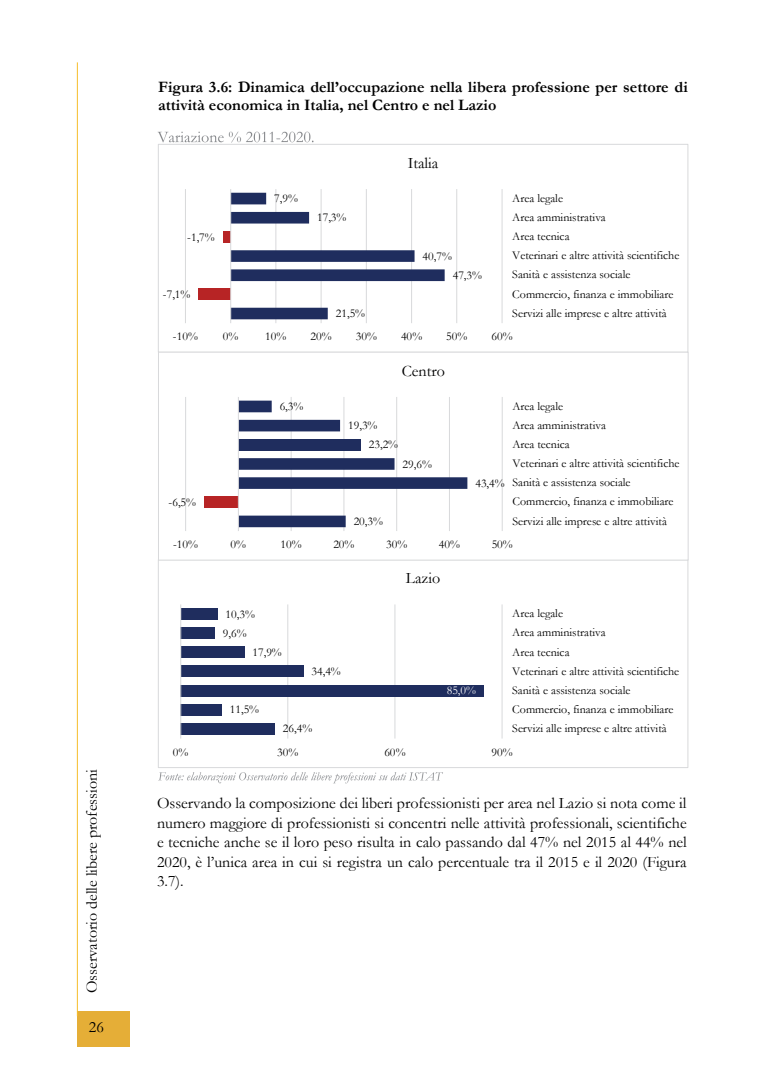
<style>
.page{position:relative;width:780px;height:1088px;background:#fff}
.page>*{position:absolute;margin:0;border:0;box-sizing:border-box;transform-origin:0 0}
.t1{font:16px/19.4px "Garamond";color:#000;text-align:justify}
.t2{font:700 16px/18px "Garamond";color:#000}
.t3{font:12px "Garamond";color:#000}
.t4{font:12px "Garamond";color:#fff}
</style>
<div class="page">
<div style="left:77px;top:1011px;width:53px;height:35px;background:#e5ae37"></div>
<hr style="left:77px;top:62px;width:1px;height:954px;background:#f6bd2b">
<img style="left:158px;top:131px;width:156px;height:12px">
<img style="left:158px;top:766px;width:531px;height:18px">
<hr style="left:287px;top:604px;width:1px;height:135px;background:#d8d9db">
<hr style="left:394px;top:604px;width:1px;height:135px;background:#d8d9db">
<hr style="left:501px;top:604px;width:1px;height:135px;background:#d8d9db">
<div style="left:181px;top:723px;width:94px;height:12px;background:#1f2d5e"></div>
<div style="left:181px;top:704px;width:41px;height:12px;background:#1f2d5e"></div>
<div style="left:181px;top:685px;width:303px;height:11px;background:#1f2d5e"></div>
<div style="left:181px;top:646px;width:63px;height:12px;background:#1f2d5e"></div>
<div style="left:181px;top:627px;width:34px;height:12px;background:#1f2d5e"></div>
<div style="left:181px;top:608px;width:37px;height:12px;background:#1f2d5e"></div>
<div style="left:181px;top:666px;width:122px;height:11px;background:#1f2d5e"></div>
<hr style="left:180px;top:604px;width:1px;height:135px;background:#d8d9db">
<hr style="left:185px;top:189px;width:1px;height:134px;background:#d8d9db">
<hr style="left:275px;top:189px;width:1px;height:134px;background:#d8d9db">
<hr style="left:320px;top:189px;width:1px;height:134px;background:#d8d9db">
<hr style="left:366px;top:189px;width:1px;height:134px;background:#d8d9db">
<hr style="left:411px;top:189px;width:1px;height:134px;background:#d8d9db">
<hr style="left:456px;top:189px;width:1px;height:134px;background:#d8d9db">
<hr style="left:501px;top:189px;width:1px;height:134px;background:#d8d9db">
<div style="left:198px;top:289px;width:33px;height:11px;background:#b72425"></div>
<div style="left:223px;top:231px;width:8px;height:12px;background:#b72425"></div>
<svg style="left:231px;top:193px;width:213px;height:126px"></svg>
<hr style="left:230px;top:189px;width:1px;height:134px;background:#d8d9db">
<div style="left:158px;top:144px;width:530px;height:209px;border:1px solid #d8d9db"></div>
<hr style="left:185px;top:397px;width:1px;height:134px;background:#d8d9db">
<hr style="left:290px;top:397px;width:1px;height:134px;background:#d8d9db">
<hr style="left:343px;top:397px;width:1px;height:134px;background:#d8d9db">
<hr style="left:396px;top:397px;width:1px;height:134px;background:#d8d9db">
<hr style="left:449px;top:397px;width:1px;height:134px;background:#d8d9db">
<hr style="left:501px;top:397px;width:1px;height:134px;background:#d8d9db">
<div style="left:204px;top:496px;width:34px;height:12px;background:#b72425"></div>
<svg style="left:239px;top:401px;width:228px;height:126px"></svg>
<hr style="left:238px;top:397px;width:1px;height:134px;background:#d8d9db">
<div style="left:158px;top:352px;width:530px;height:209px;border:1px solid #d8d9db"></div>
<h1 class="t1" style="left:82px;top:993px;width:225px;rotate:-90deg">Osservatorio delle libere professioni</h1>
<h1 class="t1" style="left:89px;top:1016px;width:16px">26</h1>
<h1 class="t2" style="left:158px;top:78px;width:531px">Figura 3.6: Dinamica dell’occupazione nella libera professione per settore di attività economica in Italia, nel Centro e nel Lazio</h1>
<p class="t3" style="left:187px;top:229px;width:29px">-1,7%</p>
<p class="t3" style="left:163px;top:286px;width:29px">-7,1%</p>
<p class="t3" style="left:274px;top:190px;width:25px">7,9%</p>
<p class="t3" style="left:317px;top:209px;width:31px">17,3%</p>
<p class="t3" style="left:336px;top:305px;width:31px">21,5%</p>
<h1 class="t1" style="left:407px;top:153px;width:32px">Italia</h1>
<p class="t3" style="left:422px;top:248px;width:31px">40,7%</p>
<p class="t3" style="left:452px;top:267px;width:31px">47,3%</p>
<p class="t3" style="left:512px;top:190px;width:52px">Area legale</p>
<p class="t3" style="left:512px;top:209px;width:95px">Area amministrativa</p>
<p class="t3" style="left:512px;top:228px;width:59px">Area tecnica</p>
<p class="t3" style="left:512px;top:247px;width:168px">Veterinari e altre attività scientifiche</p>
<p class="t3" style="left:512px;top:267px;width:120px">Sanità e assistenza sociale</p>
<p class="t3" style="left:512px;top:286px;width:163px">Commercio, finanza e immobiliare</p>
<p class="t3" style="left:512px;top:305px;width:156px">Servizi alle imprese e altre attività</p>
<p class="t3" style="left:173px;top:329px;width:26px">-10%</p>
<p class="t3" style="left:223px;top:329px;width:17px">0%</p>
<p class="t3" style="left:265px;top:329px;width:23px">10%</p>
<p class="t3" style="left:310px;top:329px;width:23px">20%</p>
<p class="t3" style="left:356px;top:329px;width:23px">30%</p>
<p class="t3" style="left:401px;top:329px;width:23px">40%</p>
<p class="t3" style="left:446px;top:329px;width:23px">50%</p>
<p class="t3" style="left:491px;top:329px;width:23px">60%</p>
<p class="t3" style="left:169px;top:494px;width:29px">-6,5%</p>
<p class="t3" style="left:280px;top:398px;width:25px">6,3%</p>
<h1 class="t1" style="left:401px;top:361px;width:45px">Centro</h1>
<p class="t3" style="left:512px;top:398px;width:52px">Area legale</p>
<p class="t3" style="left:348px;top:417px;width:31px">19,3%</p>
<p class="t3" style="left:512px;top:417px;width:95px">Area amministrativa</p>
<p class="t3" style="left:369px;top:437px;width:31px">23,2%</p>
<p class="t3" style="left:512px;top:436px;width:59px">Area tecnica</p>
<p class="t3" style="left:402px;top:456px;width:31px">29,6%</p>
<p class="t3" style="left:512px;top:455px;width:168px">Veterinari e altre attività scientifiche</p>
<p class="t3" style="left:475px;top:475px;width:31px">43,4%</p>
<p class="t3" style="left:512px;top:474px;width:120px">Sanità e assistenza sociale</p>
<p class="t3" style="left:512px;top:494px;width:163px">Commercio, finanza e immobiliare</p>
<p class="t3" style="left:353px;top:513px;width:31px">20,3%</p>
<p class="t3" style="left:512px;top:513px;width:156px">Servizi alle imprese e altre attività</p>
<p class="t3" style="left:173px;top:536px;width:26px">-10%</p>
<p class="t3" style="left:230px;top:536px;width:17px">0%</p>
<p class="t3" style="left:280px;top:536px;width:23px">10%</p>
<p class="t3" style="left:333px;top:536px;width:23px">20%</p>
<p class="t3" style="left:386px;top:536px;width:23px">30%</p>
<p class="t3" style="left:439px;top:536px;width:23px">40%</p>
<p class="t3" style="left:491px;top:536px;width:23px">50%</p>
<h1 class="t1" style="left:406px;top:568px;width:36px">Lazio</h1>
<p class="t3" style="left:225px;top:606px;width:31px">10,3%</p>
<p class="t3" style="left:512px;top:605px;width:52px">Area legale</p>
<p class="t3" style="left:223px;top:625px;width:25px">9,6%</p>
<p class="t3" style="left:512px;top:624px;width:95px">Area amministrativa</p>
<p class="t3" style="left:252px;top:644px;width:31px">17,9%</p>
<p class="t3" style="left:512px;top:644px;width:59px">Area tecnica</p>
<p class="t3" style="left:311px;top:663px;width:31px">34,4%</p>
<p class="t3" style="left:512px;top:663px;width:168px">Veterinari e altre attività scientifiche</p>
<p class="t4" style="left:446px;top:682px;width:31px">85,0%</p>
<p class="t3" style="left:512px;top:682px;width:120px">Sanità e assistenza sociale</p>
<p class="t3" style="left:230px;top:701px;width:31px">11,5%</p>
<p class="t3" style="left:512px;top:701px;width:163px">Commercio, finanza e immobiliare</p>
<p class="t3" style="left:283px;top:721px;width:31px">26,4%</p>
<p class="t3" style="left:512px;top:720px;width:156px">Servizi alle imprese e altre attività</p>
<p class="t3" style="left:173px;top:744px;width:17px">0%</p>
<p class="t3" style="left:277px;top:744px;width:23px">30%</p>
<p class="t3" style="left:384px;top:744px;width:23px">60%</p>
<p class="t3" style="left:491px;top:744px;width:23px">90%</p>
<p class="t1" style="left:157px;top:793px;width:531px">Osservando la composizione dei liberi professionisti per area nel Lazio si nota come il numero maggiore di professionisti si concentri nelle attività professionali, scientifiche e tecniche anche se il loro peso risulta in calo passando dal 47% nel 2015 al 44% nel 2020, è l’unica area in cui si registra un calo percentuale tra il 2015 e il 2020 (Figura 3.7).</p>
</div>
